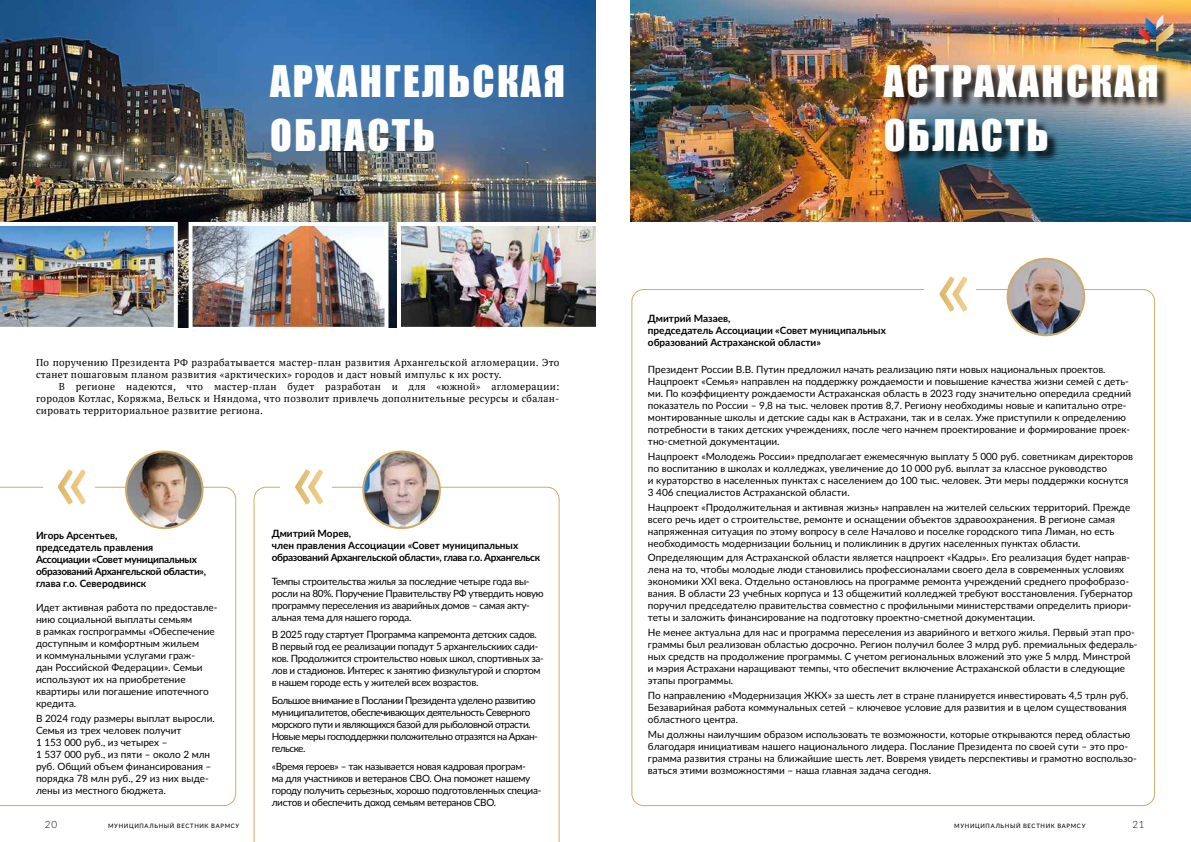
<style>
.page{position:relative;width:1191px;height:842px;background:#fff}
.page>*{position:absolute;margin:0;border:0;box-sizing:border-box;transform-origin:0 0}
.t1{font:88px "Lato";color:#fff}
.t2{font:40px/53.7px "Impact";letter-spacing:.06em;color:#fff}
.t3{font:10px/12px "Lato";color:#000}
.t4{font:10px/12px "Lato";letter-spacing:-.03em;color:#000}
.t5{font:10px/12px "PT Serif";letter-spacing:.03em;color:#000}
.t6{font:10px/12px "Lato";letter-spacing:-.05em;color:#000}
.t7{font:700 10px/12px "Lato";color:#000}
.t8{font:700 10px/12px "Lato";letter-spacing:-.03em;color:#000}
.t9{font:300 10px "Lato";color:#000}
.t10{font:500 6px "Lato";letter-spacing:.115em;color:#000}
</style>
<div class="page">
<img style="left:0;top:0;width:595px;height:327px">
<svg style="left:0;top:487px;width:236px;height:319px"></svg>
<div style="left:43px;top:439px;width:51px;height:106px;background:#fff"></div>
<img style="left:126px;top:452px;width:76px;height:76px;border-radius:38px">
<div style="left:125px;top:451px;width:78px;height:78px;border:2px solid #d0ab68;border-radius:50%"></div>
<svg style="left:254px;top:487px;width:305px;height:355px"></svg>
<div style="left:280px;top:439px;width:51px;height:106px;background:#fff"></div>
<img style="left:363px;top:452px;width:77px;height:76px;border-radius:38px">
<div style="left:362px;top:451px;width:79px;height:78px;border:2px solid #d0ab68;border-radius:50%"></div>
<img style="left:0;top:222px;width:178px;height:106px">
<img style="left:194px;top:227px;width:189px;height:99px">
<div style="left:189px;top:222px;width:199px;height:109px;border:4px solid #fff"></div>
<img style="left:402px;top:227px;width:193px;height:99px">
<div style="left:397px;top:222px;width:212px;height:109px;border:4px solid #fff"></div>
<img style="left:630px;top:0;width:561px;height:222px">
<div style="left:885px;top:66px;width:284px;height:98px;background:#000;opacity:.75"></div>
<img style="left:1007px;top:259px;width:77px;height:76px;border-radius:38px">
<div style="left:1006px;top:258px;width:79px;height:78px;border:2px solid #d0ab68;border-radius:50%"></div>
<svg style="left:1139px;top:15px;width:34px;height:36px"></svg>
<h2 class="t2" style="left:270px;top:53px;width:296px">АРХАНГЕЛЬСКАЯ<br>ОБЛАСТЬ</h2>
<p class="t5" style="left:36px;top:356px;width:525px">По поручению Президента РФ разрабатывается мастер-план развития Архангельской агломерации. Это станет пошаговым планом развития «арктических» городов и даст новый импульс к их росту.</p>
<p class="t5" style="left:36px;top:380px;width:525px;text-align:justify;text-indent:23px">В регионе надеются, что мастер-план будет разработан и для «южной» агломерации: городов Котлас, Коряжма, Вельск и Няндома, что позволит привлечь дополнительные ресурсы и сбалан&shy;сировать территориальное развитие региона.</p>
<h1 class="t1" style="left:53px;top:415px;width:39px">«</h1>
<p class="t8" style="left:36px;top:529px;width:172px">Игорь Арсентьев,<br>председатель правления<br>Ассоциации «Совет муниципальных образований Архангельской области», глава г.о. Северодвинск</p>
<p class="t3" style="left:36px;top:601px;width:183px">Идет активная работа по предоставле&shy;нию социальной выплаты семьям<br>в рамках госпрограммы «Обеспечение доступным и комфортным жильем<br>и коммунальными услугами граж-<br>дан Российской Федерации». Семьи используют их на приобретение квартиры или погашение ипотечного кредита.</p>
<p class="t3" style="left:36px;top:712px;width:180px">В 2024 году размеры выплат выросли.<br>Семья из трех человек получит<br>1 153 000 руб., из четырех –<br>1 537 000 руб., из пяти – около 2 млн руб. Общий объем финансирования – порядка 78 млн руб., 29 из них выде&shy;лены из местного бюджета.</p>
<h1 class="t1" style="left:291px;top:415px;width:39px">«</h1>
<p class="t7" style="left:272px;top:527px;width:270px">Дмитрий Морев,<br>член правления Ассоциации «Совет муниципальных образований Архангельской области», глава г.о. Архангельск</p>
<p class="t4" style="left:272px;top:575px;width:273px">Темпы строительства жилья за последние четыре года вы&shy;росли на 80%. Поручение Правительству РФ утвердить новую программу переселения из аварийных домов – самая акту&shy;альная тема для нашего города.</p>
<p class="t4" style="left:272px;top:628px;width:274px">В 2025 году стартует Программа капремонта детских садов.<br>В первый год ее реализации попадут 5 архангельскиих сади&shy;ков. Продолжится строительство новых школ, спортивных за&shy;лов и стадионов. Интерес к занятию физкультурой и спортом в нашем городе есть у жителей всех возрастов.</p>
<p class="t6" style="left:272px;top:694px;width:268px">Большое внимание в Послании Президента уделено развитию муниципалитетов, обеспечивающих деятельность Северного морского пути и являющихся базой для рыболовной отрасти.<br>Новые меры господдержки положительно отразятся на Архан&shy;гельске.</p>
<p class="t4" style="left:272px;top:760px;width:271px">«Время героев» – так называется новая кадровая програм-<br>ма для участников и ветеранов СВО. Она поможет нашему городу получить серьезных, хорошо подготовленных специа&shy;листов и обеспечить доход семьям ветеранов СВО.</p>
<h2 class="t2" style="left:883px;top:53px;width:276px">АСТРАХАНСКАЯ<br>ОБЛАСТЬ</h2>
<p class="t7" style="left:648px;top:312px;width:84px">Дмитрий Мазаев,</p>
<h1 class="t1" style="left:935px;top:222px;width:39px">«</h1>
<p class="t7" style="left:648px;top:324px;width:239px">председатель Ассоциации «Совет муниципальных образований Астраханской области»</p>
<p class="t3" style="left:648px;top:363px;width:485px">Президент России В.В. Путин предложил начать реализацию пяти новых национальных проектов.<br>Нацпроект «Семья» направлен на поддержку рождаемости и повышение качества жизни семей с деть&shy;ми. По коэффициенту рождаемости Астраханская область в 2023 году значительно опередила средний показатель по России – 9,8 на тыс. человек против 8,7. Региону необходимы новые и капитально отре&shy;монтированные школы и детские сады как в Астрахани, так и в селах. Уже приступили к определению потребности в таких детских учреждениях, после чего начнем проектирование и формирование проек&shy;тно-сметной документации.</p>
<p class="t3" style="left:648px;top:450px;width:487px">Нацпроект «Молодежь России» предполагает ежемесячную выплату 5 000 руб. советникам директоров по воспитанию в школах и колледжах, увеличение до 10 000 руб. выплат за классное руководство<br>и кураторство в населенных пунктах с населением до 100 тыс. человек. Эти меры поддержки коснутся 3 406 специалистов Астраханской области.</p>
<p class="t3" style="left:648px;top:500px;width:484px">Нацпроект «Продолжительная и активная жизнь» направлен на жителей сельских территорий. Прежде всего речь идет о строительстве, ремонте и оснащении объектов здравоохранения. В регионе самая напряженная ситуация по этому вопросу в селе Началово и поселке городского типа Лиман, но есть необходимость модернизации больниц и поликлиник в других населенных пунктах области.</p>
<p class="t3" style="left:648px;top:551px;width:486px">Определяющим для Астраханской области является нацпроект «Кадры». Его реализация будет направ&shy;лена на то, чтобы молодые люди становились профессионалами своего дела в современных условиях экономики XXI века. Отдельно остановлюсь на программе ремонта учреждений среднего профобразо&shy;вания. В области 23 учебных корпуса и 13 общежитий колледжей требуют восстановления. Губернатор поручил председателю правительства совместно с профильными министерствами определить приори&shy;теты и заложить финансирование на подготовку проектно-сметной документации.</p>
<p class="t3" style="left:648px;top:626px;width:491px">Не менее актуальна для нас и программа переселения из аварийного и ветхого жилья. Первый этап про&shy;граммы был реализован областью досрочно. Регион получил более 3 млрд руб. премиальных федераль&shy;ных средств на продолжение программы. С учетом региональных вложений это уже 5 млрд. Минстрой и мэрия Астрахани наращивают темпы, что обеспечит включение Астраханской области в следующие этапы программы.</p>
<p class="t3" style="left:648px;top:689px;width:482px">По направлению «Модернизация ЖКХ» за шесть лет в стране планируется инвестировать 4,5 трлн руб.<br>Безаварийная работа коммунальных сетей – ключевое условие для развития и в целом существования областного центра.</p>
<p class="t3" style="left:648px;top:728px;width:490px">Мы должны наилучшим образом использовать те возможности, которые открываются перед областью благодаря инициативам нашего национального лидера. Послание Президента по своей сути – это про&shy;грамма развития страны на ближайшие шесть лет. Вовремя увидеть перспективы и грамотно воспользо&shy;ваться этими возможностями – наша главная задача сегодня.</p>
<p class="t9" style="left:45px;top:817px;width:14px">20</p>
<p class="t10" style="left:108px;top:822px;width:133px">МУНИЦИПАЛЬНЫЙ ВЕСТНИК ВАРМСУ</p>
<p class="t10" style="left:954px;top:822px;width:133px">МУНИЦИПАЛЬНЫЙ ВЕСТНИК ВАРМСУ</p>
<p class="t9" style="left:1132px;top:817px;width:14px">21</p>
</div>
